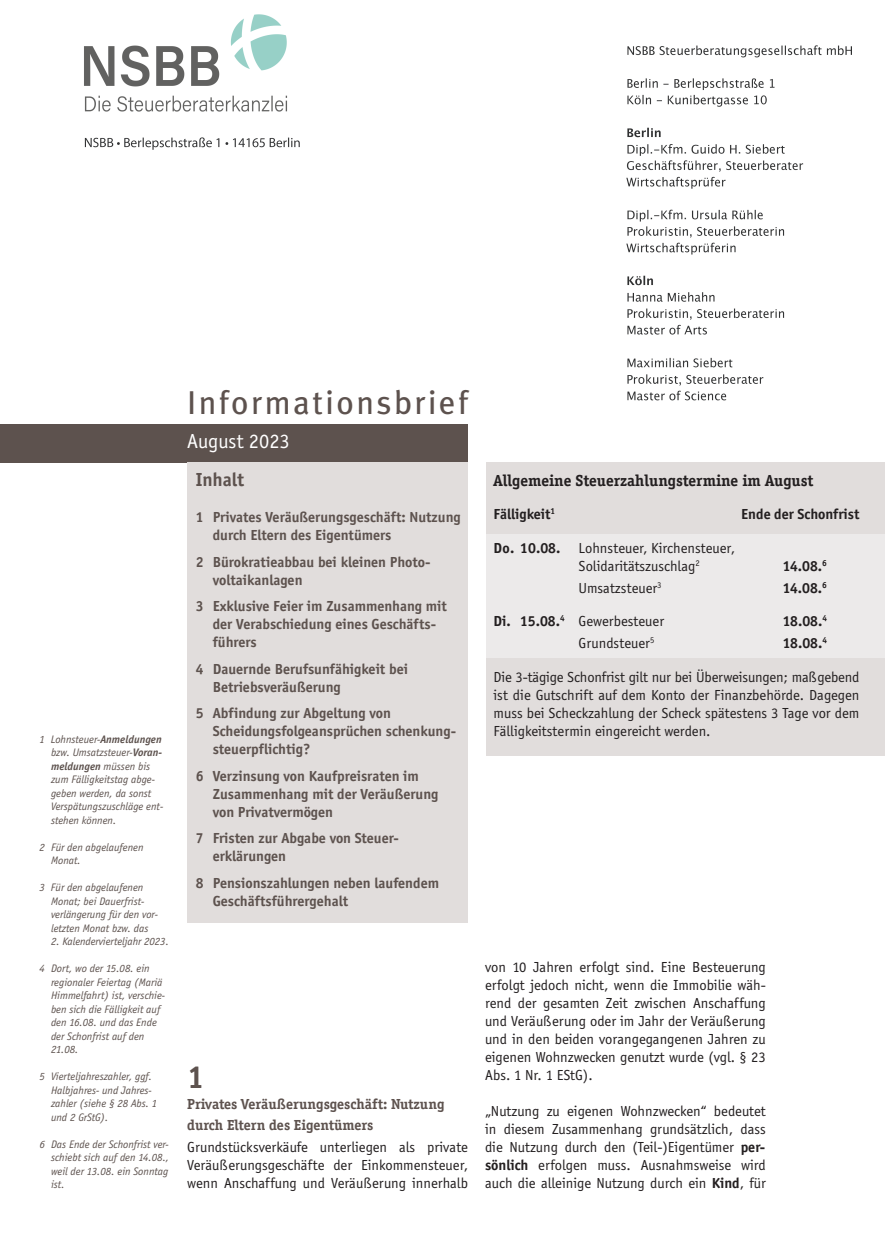
<style>
.page{position:relative;width:885px;height:1259px;background:#fff}
.page>*{position:absolute;margin:0;border:0;box-sizing:border-box;transform-origin:0 0}
.t1{font:33px "Meta Plus";letter-spacing:.075em;color:#5d524e}
.t2{font:700 33px "Officina Serif";color:#5d524e}
.t3{font:21px "Officina Sans";color:#fff}
.t4{font:700 19.5px "Officina Sans";color:#5d524e}
.t5{font:700 16.5px "Officina Serif";color:#231f20}
.t6{font:15px/18px "Officina Sans";color:#231f20;text-align:justify}
.t7{font:700 15px/18px "Officina Sans";color:#5d524e}
.t8{font:700 15px/21px "Officina Serif";color:#5d524e}
.t9{font:700 15px "Officina Sans";color:#231f20}
.t10{font:italic 11.25px/13.5px "Officina Sans";color:#5d524e}
.s1{font-weight:700}
</style>
<div class="page">
<img style="left:84px;top:14px;width:768px;height:387px">
<div style="left:0;top:424px;width:468px;height:38px;background:#5d524e"></div>
<div style="left:468px;top:462px;width:416px;height:294px;background:#e1dddc"></div>
<div style="left:485px;top:534px;width:399px;height:123px;background:#eceaea"></div>
<div style="left:468px;top:421px;width:17px;height:374px;background:#fff"></div>
<div style="left:187px;top:462px;width:281px;height:461px;background:#e1dddc"></div>
<p class="t10" style="left:51px;top:733px;width:114px;text-indent:-12px">1 Lohnsteuer-<span class="s1">Anmeldungen </span>bzw. Umsatzsteuer-<span class="s1">Voran&shy;meldungen</span> müssen bis zum Fälligkeitstag abge&shy;geben werden, da sonst<br>Verspätungszuschläge ent&shy;stehen können.</p>
<p class="t10" style="left:51px;top:841px;width:94px;text-indent:-12px">2 Für den abgelaufenen<br>Monat.</p>
<p class="t10" style="left:51px;top:881px;width:108px;text-indent:-12px">3 Für den abgelaufenen<br>Monat; bei Dauerfrist&shy;verlängerung für den vor&shy;letzten Monat bzw. das</p>
<p class="t10" style="left:51px;top:935px;width:119px">2. Kalendervierteljahr 2023.</p>
<p class="t10" style="left:51px;top:962px;width:115px;text-indent:-12px">4 Dort, wo der 15.08. ein regionaler Feiertag (Mariä<br>Himmelfahrt) ist, verschie&shy;ben sich die Fälligkeit auf den 16.08. und das Ende der Schonfrist auf den<br>21.08.</p>
<p class="t10" style="left:51px;top:1070px;width:108px;text-indent:-12px">5 Vierteljahreszahler, ggf.<br>Halbjahres- und Jahres&shy;zahler (siehe § 28 Abs. 1 und 2 GrStG).</p>
<p class="t10" style="left:51px;top:1138px;width:120px;text-align:justify;text-indent:-12px">6 Das Ende der Schonfrist ver&shy;schiebt sich auf den 14.08., weil der 13.08. ein Sonntag ist.</p>
<h1 class="t1" style="left:187px;top:383px;width:282px">Informationsbrief</h1>
<h2 class="t3" style="left:187px;top:433px;width:104px">August 2023</h2>
<h3 class="t4" style="left:196px;top:472px;width:50px">Inhalt</h3>
<p class="t7" style="left:213px;top:509px;width:249px;text-indent:-17px">1 Privates Veräußerungsgeschäft: Nutzung durch Eltern des Eigentümers</p>
<p class="t7" style="left:213px;top:554px;width:219px;text-indent:-17px">2 Bürokratieabbau bei kleinen Photo&shy;voltaikanlagen</p>
<p class="t7" style="left:213px;top:598px;width:236px;text-indent:-17px">3 Exklusive Feier im Zusammenhang mit der Verabschiedung eines Geschäfts&shy;führers</p>
<p class="t7" style="left:213px;top:661px;width:197px;text-indent:-17px">4 Dauernde Berufsunfähigkeit bei<br>Betriebsveräußerung</p>
<p class="t7" style="left:213px;top:705px;width:245px;text-indent:-17px">5 Abfindung zur Abgeltung von<br>Scheidungsfolgeansprüchen schenkung&shy;steuerpflichtig?</p>
<p class="t7" style="left:213px;top:768px;width:227px;text-indent:-17px">6 Verzinsung von Kaufpreisraten im<br>Zusammenhang mit der Veräußerung von Privatvermögen</p>
<p class="t7" style="left:213px;top:830px;width:187px;text-indent:-17px">7 Fristen zur Abgabe von Steuer&shy;erklärungen</p>
<p class="t7" style="left:213px;top:875px;width:228px;text-indent:-17px">8 Pensionszahlungen neben laufendem<br>Geschäftsführergehalt</p>
<p class="t5" style="left:493px;top:474px;width:321px">Allgemeine Steuerzahlungstermine im August</p>
<p class="t9" style="left:493px;top:508px;width:63px">Fälligkeit<sup>1</sup></p>
<p class="t9" style="left:741px;top:508px;width:120px">Ende der Schonfrist</p>
<p class="t6" style="left:578px;top:540px;width:158px;text-indent:-85px"><span class="s1">Do. 10.08.</span> Lohnsteuer, Kirchensteuer,<br>Solidaritätszuschlag<sup>2</sup></p>
<p class="t9" style="left:782px;top:560px;width:46px">14.08.<sup>6</sup></p>
<p class="t6" style="left:578px;top:580px;width:84px">Umsatzsteuer<sup>3</sup></p>
<p class="t9" style="left:782px;top:582px;width:46px">14.08.<sup>6</sup></p>
<p class="t6" style="left:493px;top:613px;width:172px"><span class="s1">Di. 15.08.</span><sup>4</sup> Gewerbesteuer</p>
<p class="t9" style="left:782px;top:615px;width:46px">18.08.<sup>4</sup></p>
<p class="t6" style="left:578px;top:635px;width:77px">Grundsteuer<sup>5</sup></p>
<p class="t9" style="left:782px;top:636px;width:46px">18.08.<sup>4</sup></p>
<p class="t6" style="left:493px;top:669px;width:367px">Die 3-tägige Schonfrist gilt nur bei Überweisungen; maßgebend ist die Gutschrift auf dem Konto der Finanzbehörde. Dagegen muss bei Scheckzahlung der Scheck spätestens 3 Tage vor dem Fälligkeitstermin eingereicht werden.</p>
<h1 class="t2" style="left:187px;top:1064px;width:19px">1</h1>
<p class="t8" style="left:187px;top:1094px;width:259px">Privates Veräußerungsgeschäft: Nutzung durch Eltern des Eigentümers</p>
<p class="t6" style="left:187px;top:1139px;width:282px">Grundstücksverkäufe unterliegen als private Veräußerungsgeschäfte der Einkommensteuer, wenn Anschaffung und Veräußerung innerhalb</p>
<p class="t6" style="left:485px;top:959px;width:282px">von 10 Jahren erfolgt sind. Eine Besteuerung erfolgt jedoch nicht, wenn die Immobilie wäh&shy;rend der gesamten Zeit zwischen Anschaffung und Veräußerung oder im Jahr der Veräußerung und in den beiden vorangegangenen Jahren zu eigenen Wohnzwecken genutzt wurde (vgl. § 23<br>Abs. 1 Nr. 1 EStG).</p>
<p class="t6" style="left:485px;top:1103px;width:282px">„Nutzung zu eigenen Wohnzwecken“ bedeutet in diesem Zusammenhang grundsätzlich, dass die Nutzung durch den (Teil-)Eigentümer <span class="s1">per&shy;sönlich</span> erfolgen muss. Ausnahmsweise wird auch die alleinige Nutzung durch ein <span class="s1">Kind</span>, für</p>
</div>
